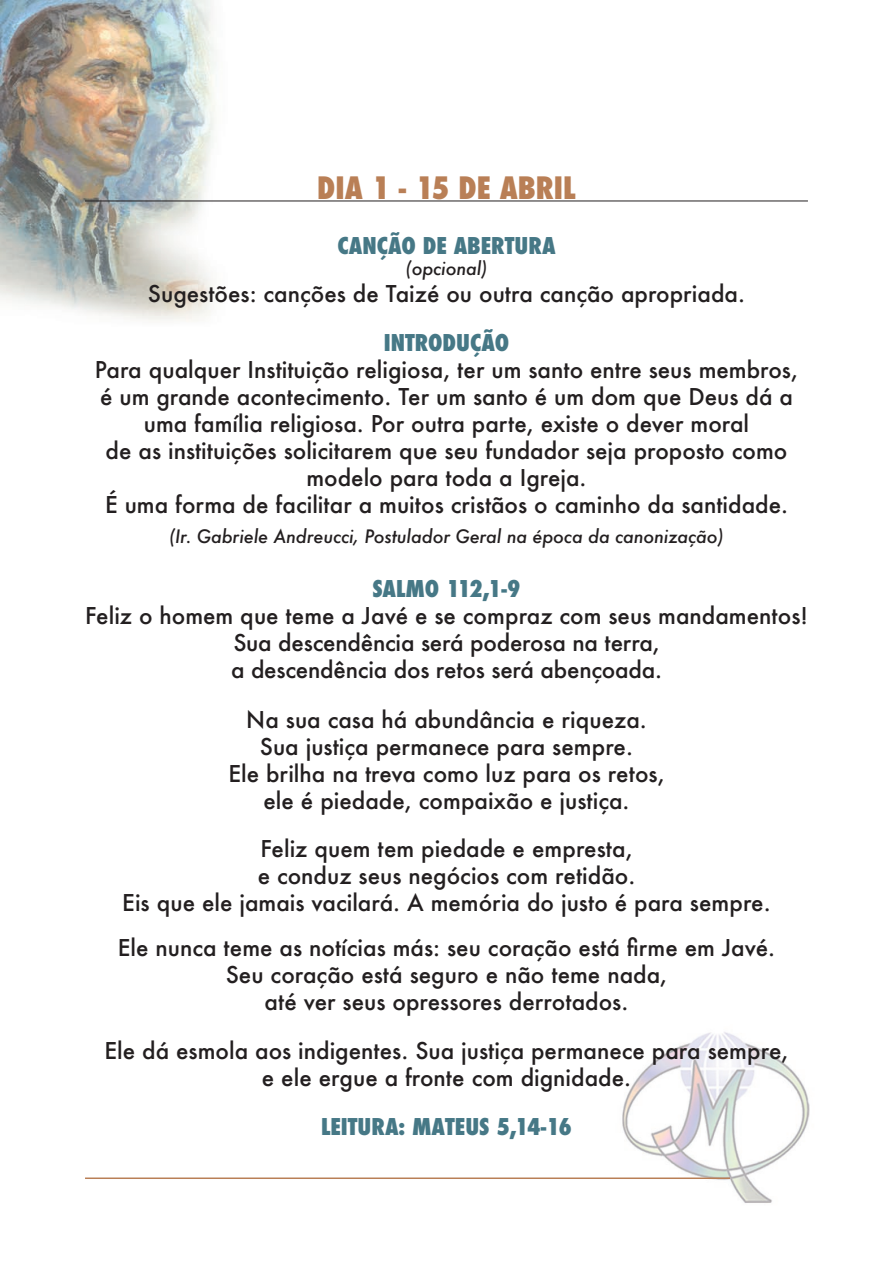
<style>
.page{position:relative;width:893px;height:1263px;background:#fff}
.page>*{position:absolute;margin:0;border:0;box-sizing:border-box;transform-origin:0 0}
.Heading_2{font:800 condensed 30px "Futura";color:#b97f56}
.t1{font:500 22.5px/27px "Futura";color:#231f20;text-align:center}
.t2{font:800 condensed 22.5px "Futura";color:#467886}
.firma{font:italic 500 18px "Futura";letter-spacing:-.01em;color:#231f20}
</style>
<div class="page">
<img style="left:0;top:0;width:418px;height:321px">
<img style="left:622px;top:1032px;width:188px;height:171px">
<hr style="left:85px;top:1177px;width:645px;height:2px;background:#b97f56">
<hr style="left:85px;top:201px;width:723px;height:1px;background:#231f20">
<p class="Heading_2" style="left:317px;top:168px;width:260px">DIA 1 - 15 DE ABRIL</p>
<p class="t2" style="left:337px;top:230px;width:220px">CANÇÃO DE ABERTURA</p>
<p class="firma" style="left:406px;top:256px;width:83px">(opcional)</p>
<p class="t1" style="left:148px;top:280px;width:599px">Sugestões: canções de Taizé ou outra canção apropriada.</p>
<p class="t2" style="left:384px;top:327px;width:127px">INTRODUÇÃO</p>
<p class="t1" style="left:95px;top:356px;width:704px">Para qualquer Instituição religiosa, ter um santo entre seus membros, é um grande acontecimento. Ter um santo é um dom que Deus dá a uma família religiosa. Por outra parte, existe o dever moral</p>
<p class="t1" style="left:106px;top:437px;width:683px">de as instituições solicitarem que seu fundador seja proposto como modelo para toda a Igreja.</p>
<p class="t1" style="left:105px;top:491px;width:685px">É uma forma de facilitar a muitos cristãos o caminho da santidade.</p>
<p class="firma" style="left:169px;top:524px;width:556px">(Ir. Gabriele Andreucci, Postulador Geral na época da canonização)</p>
<p class="t2" style="left:372px;top:573px;width:150px">SALMO 112,1-9</p>
<p class="t1" style="left:85px;top:602px;width:724px">Feliz o homem que teme a Javé e se compraz com seus mandamentos!</p>
<p class="t1" style="left:233px;top:629px;width:428px">Sua descendência será poderosa na terra,</p>
<p class="t1" style="left:231px;top:656px;width:432px">a descendência dos retos será abençoada.</p>
<p class="t1" style="left:246px;top:705px;width:402px">Na sua casa há abundância e riqueza.</p>
<p class="t1" style="left:260px;top:732px;width:375px">Sua justiça permanece para sempre.</p>
<p class="t1" style="left:228px;top:759px;width:438px">Ele brilha na treva como luz para os retos,</p>
<p class="t1" style="left:264px;top:786px;width:367px">ele é piedade, compaixão e justiça.</p>
<p class="t1" style="left:260px;top:834px;width:374px">Feliz quem tem piedade e empresta,</p>
<p class="t1" style="left:258px;top:861px;width:379px">e conduz seus negócios com retidão.</p>
<p class="t1" style="left:122px;top:888px;width:650px">Eis que ele jamais vacilará. A memória do justo é para sempre.</p>
<p class="t1" style="left:118px;top:933px;width:659px">Ele nunca teme as notícias más: seu coração está firme em Javé.</p>
<p class="t1" style="left:226px;top:960px;width:443px">Seu coração está seguro e não teme nada,</p>
<p class="t1" style="left:265px;top:987px;width:365px">até ver seus opressores derrotados.</p>
<p class="t1" style="left:105px;top:1037px;width:685px">Ele dá esmola aos indigentes. Sua justiça permanece para sempre,</p>
<p class="t1" style="left:262px;top:1064px;width:371px">e ele ergue a fronte com dignidade.</p>
<p class="t2" style="left:321px;top:1111px;width:252px">LEITURA: MATEUS 5,14-16</p>
</div>
